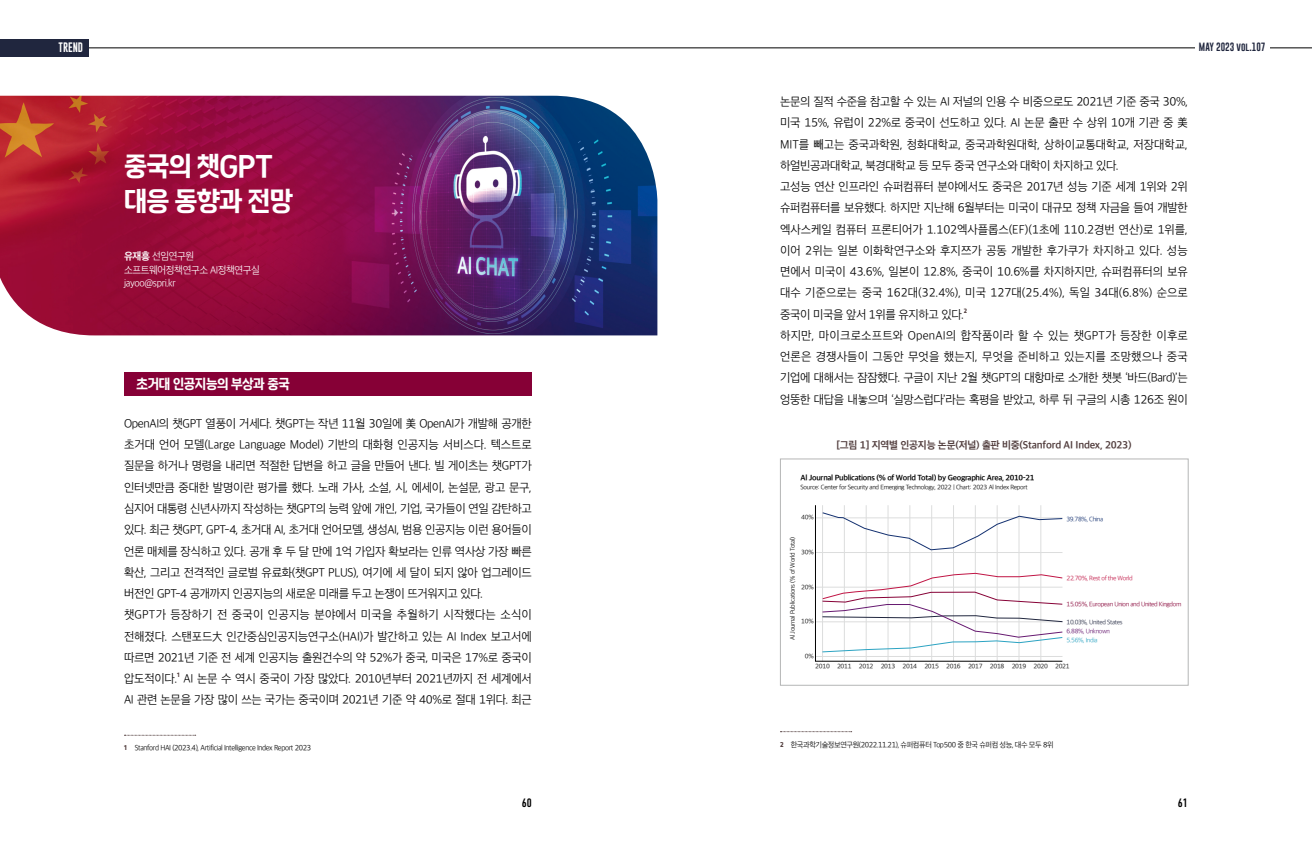
<style>
.page{position:relative;width:1312px;height:851px;background:#fff}
.page>*{position:absolute;margin:0;border:0;box-sizing:border-box;transform-origin:0 0}
.t1{font:700 25.62px/35px "Incheon MICEOTF";letter-spacing:-.03em;color:#fff}
.t2{font:700 13.12px "Incheon MICEOTF";letter-spacing:-.03em;color:#fff}
.t3{font:500 condensed 12.5px "DIN Next LT Pro";color:#000}
.t4{font:11.62px/21.2px "SD Gothic Neoa Uni c Lt";letter-spacing:-.03em;color:#000}
.t5{font:10px "SD Gothic Neoa Uni g Bd";letter-spacing:-.02em;color:#523e3e}
.t6{font:10px/13.8px "SD Gothic Neoa Uni c Lt";letter-spacing:-.04em;color:#fff;scale:.95 1}
.t7{font:10px "Gobold";color:#fff}
.t8{font:8.75px "Gobold";color:#20263e}
.t9{font:7.5px "SD Gothic Neoa Uni c Lt";letter-spacing:-.05em;color:#000;scale:.95 1}
.t10{font:7.5px "SD Gothic Neoa Uni g Bd";letter-spacing:-.04em;color:#000}
.t11{font:6.25px "SD Gothic Neoa Uni c Lt";letter-spacing:-.04em;color:#000}
.t12{font:6.25px "SD Gothic Neoa Uni c Lt";letter-spacing:-.05em;color:#860036}
.t13{font:6.25px "SD Gothic Neoa Uni c Lt";letter-spacing:-.05em;color:#c01444}
.t14{font:6.25px "SD Gothic Neoa Uni c Lt";letter-spacing:-.05em;color:#20263e}
.t15{font:6.25px "SD Gothic Neoa Uni c Lt";letter-spacing:-.05em;color:#661970}
.t16{font:6.25px "SD Gothic Neoa Uni c Lt";letter-spacing:-.05em;color:#143170}
.t17{font:6.25px "SD Gothic Neoa Uni c Lt";letter-spacing:-.05em;color:#2ba3c2}
.s1{font-family:"SD Gothic Neoa Uni g Bd"}
.s2{font-family:"Klavika";font-weight:700;color:#523e3e}
</style>
<div class="page">
<hr style="left:86px;top:48px;width:1225px;height:1px;background:#000">
<div style="left:1194px;top:43px;width:75px;height:10px;background:#fff"></div>
<div style="left:0;top:39px;width:89px;height:18px;background:#20263e"></div>
<img style="left:0;top:96px;width:657px;height:239px">
<div style="left:124px;top:372px;width:407px;height:23px;background:#860036"></div>
<svg style="left:124px;top:734px;width:72px;height:1px"></svg>
<svg style="left:780px;top:731px;width:71px;height:1px"></svg>
<svg style="left:815px;top:505px;width:248px;height:156px"></svg>
<div style="left:780px;top:458px;width:408px;height:227px;border:1px solid #b5b6b6"></div>
<p class="t7" style="left:59px;top:41px;width:26px">TREND</p>
<p class="t8" style="left:1198px;top:42px;width:68px">MAY 2023 vol.107</p>
<h1 class="t1" style="left:124px;top:148px;width:170px">중국의 챗GPT 대응 동향과 전망</h1>
<p class="t6" style="left:124px;top:249px;width:144px"><span class="s1">유재흥</span> 선임연구원 소프트웨어정책연구소 AI정책연구실 jayoo@spri.kr</p>
<p class="t2" style="left:137px;top:374px;width:155px">초거대 인공지능의 부상과 중국</p>
<p class="t4" style="left:124px;top:413px;width:409px">OpenAI의 챗GPT 열풍이 거세다. 챗GPT는 작년 11월 30일에 美 OpenAI가 개발해 공개한 초거대 언어 모델(Large Language Model) 기반의 대화형 인공지능 서비스다. 텍스트로 질문을 하거나 명령을 내리면 적절한 답변을 하고 글을 만들어 낸다. 빌 게이츠는 챗GPT가 인터넷만큼 중대한 발명이란 평가를 했다. 노래 가사, 소설, 시, 에세이, 논설문, 광고 문구, 심지어 대통령 신년사까지 작성하는 챗GPT의 능력 앞에 개인, 기업, 국가들이 연일 감탄하고 있다. 최근 챗GPT, GPT-4, 초거대 AI, 초거대 언어모델, 생성AI, 범용 인공지능 이런 용어들이 언론 매체를 장식하고 있다. 공개 후 두 달 만에 1억 가입자 확보라는 인류 역사상 가장 빠른 확산, 그리고 전격적인 글로벌 유료화(챗GPT PLUS), 여기에 세 달이 되지 않아 업그레이드 버전인 GPT-4 공개까지 인공지능의 새로운 미래를 두고 논쟁이 뜨거워지고 있다. <sup>1 </sup>챗GPT가 등장하기 전 중국이 인공지능 분야에서 미국을 추월하기 시작했다는 소식이 전해졌다. 스탠포드大 인간중심인공지능연구소(HAI)가 발간하고 있는 AI Index 보고서에 따르면 2021년 기준 전 세계 인공지능 출원건수의 약 52%가 중국, 미국은 17%로 중국이 압도적이다.<sup>1</sup> AI 논문 수 역시 중국이 가장 많았다. 2010년부터 2021년까지 전 세계에서 AI 관련 논문을 가장 많이 쓰는 국가는 중국이며 2021년 기준 약 40%로 절대 1위다. 최근</p>
<p class="t9" style="left:124px;top:744px;width:198px"><span class="s2">1</span> Stanford HAI (2023.4), Artificial Intelligence Index Report 2023</p>
<p class="t4" style="left:780px;top:91px;width:409px">논문의 질적 수준을 참고할 수 있는 AI 저널의 인용 수 비중으로도 2021년 기준 중국 30%, 미국 15%, 유럽이 22%로 중국이 선도하고 있다. AI 논문 출판 수 상위 10개 기관 중 美MIT를 빼고는 중국과학원, 청화대학교, 중국과학원대학, 상하이교통대학교, 저장대학교, 하얼빈공과대학교, 북경대학교 등 모두 중국 연구소와 대학이 차지하고 있다.<br>고성능 연산 인프라인 슈퍼컴퓨터 분야에서도 중국은 2017년 성능 기준 세계 1위와 2위 슈퍼컴퓨터를 보유했다. 하지만 지난해 6월부터는 미국이 대규모 정책 자금을 들여 개발한 엑사스케일 컴퓨터 프론티어가 1.102엑사플롭스(EF)(1초에 110.2경번 연산)로 1위를, 이어 2위는 일본 이화학연구소와 후지쯔가 공동 개발한 후가쿠가 차지하고 있다. 성능 면에서 미국이 43.6%, 일본이 12.8%, 중국이 10.6%를 차지하지만, 슈퍼컴퓨터의 보유 대수 기준으로는 중국 162대(32.4%), 미국 127대(25.4%), 독일 34대(6.8%) 순으로 중국이 미국을 앞서 1위를 유지하고 있다.<sup>2<br></sup>하지만, 마이크로소프트와 OpenAI의 합작품이라 할 수 있는 챗GPT가 등장한 이후로 언론은 경쟁사들이 그동안 무엇을 했는지, 무엇을 준비하고 있는지를 조망했으나 중국 기업에 대해서는 잠잠했다. 구글이 지난 2월 챗GPT의 대항마로 소개한 챗봇 ‘바드(Bard)’는 엉뚱한 대답을 내놓으며 ‘실망스럽다’라는 혹평을 받았고, 하루 뒤 구글의 시총 126조 원이</p>
<p class="t5" style="left:836px;top:439px;width:297px">[그림 1] 지역별 인공지능 논문(저널) 출판 비중(Stanford AI Index, 2023)</p>
<p class="t10" style="left:800px;top:474px;width:235px">Al Journal Publications (% of World Total) by Geographic Area, 2010-21</p>
<p class="t11" style="left:800px;top:483px;width:229px">Source: Center for Security and Emerging Technology, 2022 | Chart: 2023 Al Index Report</p>
<p class="t11" style="left:800px;top:514px;width:14px">40%</p>
<p class="t16" style="left:1066px;top:515px;width:38px">39.78%, China</p>
<p class="t11" style="left:789px;top:640px;width:105px;rotate:-90deg">Al Journal Publications (% of World Total)</p>
<p class="t11" style="left:800px;top:548px;width:14px">30%</p>
<p class="t11" style="left:801px;top:583px;width:14px">20%</p>
<p class="t11" style="left:800px;top:618px;width:14px">10%</p>
<p class="t11" style="left:804px;top:652px;width:10px">0%</p>
<p class="t13" style="left:1066px;top:575px;width:68px">22.70%, Rest of the World</p>
<p class="t12" style="left:1066px;top:600px;width:116px">15.05%, European Union and United Kingdom</p>
<p class="t14" style="left:1066px;top:619px;width:57px">10.03%, United States</p>
<p class="t15" style="left:1066px;top:628px;width:45px">6.88%, Unknown</p>
<p class="t17" style="left:1066px;top:636px;width:33px">5.56%, India</p>
<p class="t11" style="left:815px;top:663px;width:256px">2010 2011 2012 2013 2014 2015 2016 2017 2018 2019 2020 2021</p>
<p class="t9" style="left:780px;top:740px;width:289px"><span class="s2">2</span> 한국과학기술정보연구원(2022.11.21), 슈퍼컴퓨터 Top500 중 한국 슈퍼컴 성능, 대수 모두 8위</p>
<p class="t3" style="left:522px;top:796px;width:11px">60</p>
<p class="t3" style="left:1177px;top:796px;width:11px">61</p>
</div>
